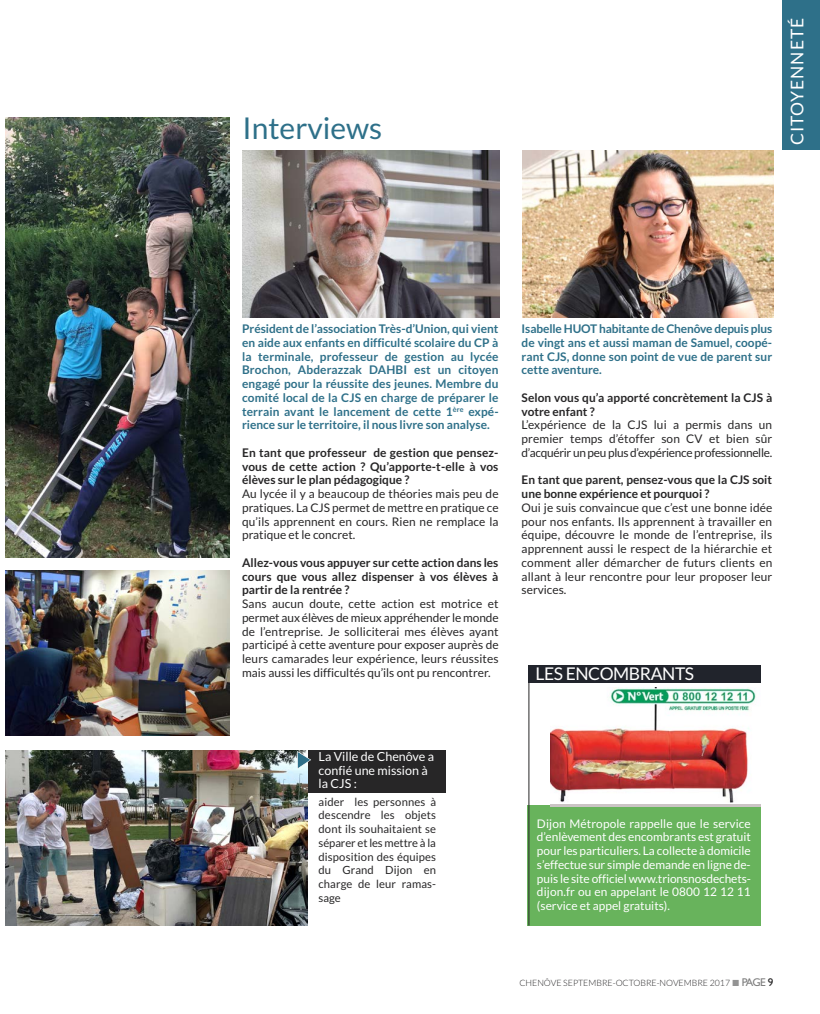
<style>
.page{position:relative;width:820px;height:1014px;background:#fff}
.page>*{position:absolute;margin:0;border:0;box-sizing:border-box;transform-origin:0 0}
.t1{font:30px "Lato";color:#2e7089}
.t2{font:17.5px "Lato";letter-spacing:-.025em;color:#fff}
.t3{font:17.5px "Lato";letter-spacing:.05em;color:#fff}
.t4{font:12.5px/13.8px "Lato";color:#fff}
.t5{font:11.88px/13.8px "Lato";color:#272627;text-align:justify}
.t6{font:700 11.88px/13.8px "Lato";color:#2e7089;text-align:justify}
.t7{font:700 11.88px/13.8px "Lato";color:#272627;text-align:justify}
.t8{font:11.88px/13.8px "Lato";letter-spacing:.01em;color:#fff;text-align:justify}
.t9{font:11.25px/13.8px "Lato";letter-spacing:.01em;color:#272627;text-align:justify}
.t10{font:300 8.75px "Lato";color:#272627}
.s1{color:#939393}
.s2{font-family:"Gill Sans";font-weight:400;font-size:11.25px;color:#7d7d7d}
.s3{font-family:"Gill Sans";font-weight:400;font-size:11.25px}
</style>
<div class="page">
<div style="left:527px;top:805px;width:233px;height:120px;background:#68b35c"></div>
<div style="left:302px;top:749px;width:143px;height:43px;background:#272627"></div>
<img style="left:6px;top:750px;width:302px;height:175px">
<div style="left:782px;top:0;width:37px;height:150px;background:#2e7089"></div>
<img style="left:6px;top:117px;width:223px;height:440px">
<div style="left:550px;top:687px;width:210px;height:119px;background:linear-gradient(to right,#fff,#fff)"></div>
<img style="left:550px;top:687px;width:210px;height:116px">
<img style="left:242px;top:150px;width:257px;height:167px">
<img style="left:522px;top:150px;width:251px;height:167px">
<img style="left:6px;top:570px;width:223px;height:166px">
<svg style="left:297px;top:750px;width:14px;height:19px"></svg>
<hr style="left:528px;top:666px;width:1px;height:259px;background:#272627">
<div style="left:528px;top:665px;width:232px;height:17px;background:#21242c"></div>
<h1 class="t1" style="left:242px;top:111px;width:141px">Interviews</h1>
<h2 class="t3" style="left:787px;top:145px;width:129px;rotate:-90deg">CITOYENNETÉ</h2>
<p class="t6" style="left:242px;top:322px;width:258px">Président de l’association Très-d’union, qui vient en aide aux enfants en difficulté scolaire du CP à la terminale, professeur de gestion au lycée Brochon, Abderazzak dAhBI est un citoyen engagé pour la réussite des jeunes. Membre du comité local de la CJs en charge de préparer le terrain avant le lancement de cette 1<sup>ère</sup> expé&shy;rience sur le territoire, il nous livre son analyse.</p>
<p class="t7" style="left:242px;top:446px;width:258px">en tant que professeur de gestion que pensez&shy;vous de cette action ? Qu’apporte-t-elle à vos élèves sur le plan pédagogique ?</p>
<p class="t5" style="left:242px;top:487px;width:258px">Au lycée il y a beaucoup de théories mais peu de pratiques. La CJS permet de mettre en pratique ce qu’ils apprennent en cours. Rien ne remplace la pratique et le concret.</p>
<p class="t7" style="left:242px;top:556px;width:258px">Allez-vous vous appuyer sur cette action dans les cours que vous allez dispenser à vos élèves à partir de la rentrée ?</p>
<p class="t5" style="left:242px;top:597px;width:258px">Sans aucun doute, cette action est motrice et permet aux élèves de mieux appréhender le monde de l’entreprise. Je solliciterai mes élèves ayant participé à cette aventure pour exposer auprès de leurs camarades leur expérience, leurs réussites mais aussi les difficultés qu’ils ont pu rencontrer.</p>
<p class="t6" style="left:521px;top:322px;width:252px">Isabelle huoT habitante de Chenôve depuis plus de vingt ans et aussi maman de samuel, coopé&shy;rant CJs, donne son point de vue de parent sur cette aventure.</p>
<p class="t7" style="left:521px;top:391px;width:252px">selon vous qu’a apporté concrètement la CJs à votre enfant ?</p>
<p class="t5" style="left:521px;top:418px;width:252px">L’expérience de la CJS lui a permis dans un premier temps d’étoffer son CV et bien sûr d’acquérir un peu plus d’expérience professionnelle.</p>
<p class="t7" style="left:521px;top:473px;width:252px">en tant que parent, pensez-vous que la CJs soit une bonne expérience et pourquoi ?</p>
<p class="t5" style="left:521px;top:501px;width:252px">Oui je suis convaincue que c’est une bonne idée pour nos enfants. Ils apprennent à travailler en équipe, découvre le monde de l’entreprise, ils apprennent aussi le respect de la hiérarchie et comment aller démarcher de futurs clients en allant à leur rencontre pour leur proposer leur services.</p>
<h2 class="t2" style="left:535px;top:663px;width:160px">LES ENCOMBRANTS</h2>
<p class="t4" style="left:318px;top:749px;width:117px">La Ville de Chenôve a confié une mission à la CJS :</p>
<p class="t9" style="left:318px;top:794px;width:119px">aider les personnes à descendre les objets dont ils souhaitaient se séparer et les mettre à la disposition des équipes du Grand Dijon en charge de leur ramas&shy;sage</p>
<p class="t8" style="left:537px;top:816px;width:215px">Dijon Métropole rappelle que le service d’enlèvement des encombrants est gratuit pour les particuliers. La collecte à domicile s’effectue sur simple demande en ligne de&shy;puis le site officiel www.trionsnosdechets&shy;dijon.fr ou en appelant le 0800 12 12 11 (service et appel gratuits).</p>
<p class="t10" style="left:519px;top:977px;width:255px">CHENÔVE SEPTEMBRE-OCTOBRE-NOVEMBRE 2017 <span class="s1">■</span> <span class="s2">PAGE</span> <span class="s3">9</span></p>
</div>
